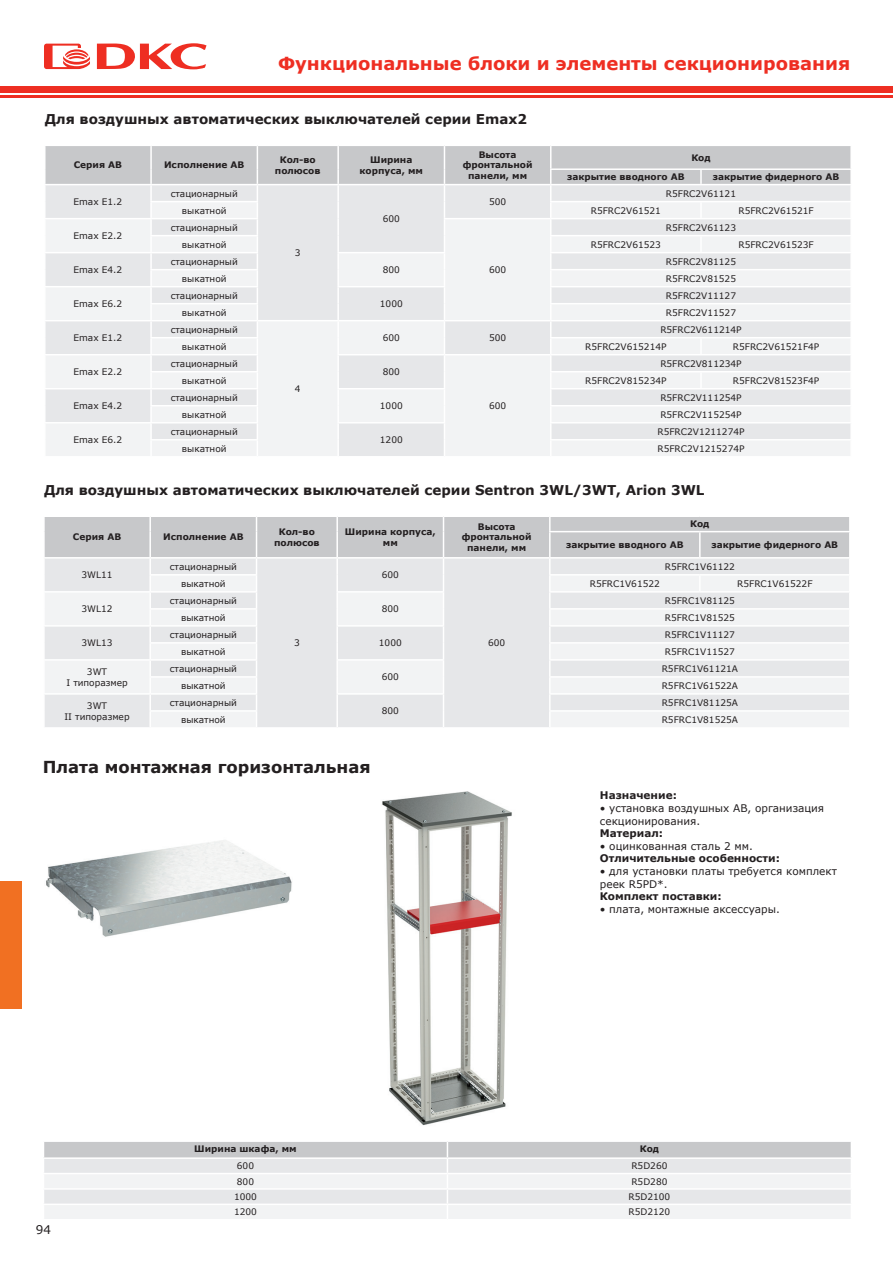
<style>
.page{position:relative;width:893px;height:1263px;background:#fff}
.page>*{position:absolute;margin:0;border:0;box-sizing:border-box;transform-origin:0 0}
.t1{font:700 18px "Verdana";color:#ee2e22}
.Zag_11{font:700 16.5px "Verdana";color:#231f20}
.Zag_11-2{font:700 13.5px "Verdana";color:#231f20}
.t2{font:12px "Verdana";color:#231f20}
.text_7{font:10.5px/12.6px "Verdana";color:#231f20}
.text_7-2{font:700 10.5px "Verdana";color:#231f20}
.Text_6_n{font:9px/10.8px "Verdana";color:#231f20;text-align:center}
.Text_6_n-2{font:700 9px/10.8px "Verdana";color:#231f20;text-align:center}
</style>
<div class="page">
<div style="left:0;top:87px;width:893px;height:6px;background:#ee2e22"></div>
<hr style="left:0;top:95px;width:893px;height:3px;background:#ee2e22">
<svg style="left:44px;top:44px;width:46px;height:25px"></svg>
<svg style="left:97px;top:43px;width:110px;height:26px"></svg>
<div style="left:0;top:881px;width:22px;height:127px;background:#f17022"></div>
<svg style="left:44px;top:516px;width:806px;height:211px"></svg>
<svg style="left:44px;top:1141px;width:807px;height:78px"></svg>
<img style="left:46px;top:840px;width:246px;height:97px">
<img style="left:382px;top:791px;width:130px;height:335px">
<svg style="left:45px;top:146px;width:806px;height:310px"></svg>
<p class="t1" style="left:278px;top:50px;width:574px">Функциональные блоки и элементы секционирования</p>
<p class="Zag_11-2" style="left:45px;top:110px;width:484px">Для воздушных автоматических выключателей серии Emax2</p>
<p class="Text_6_n-2" style="left:74px;top:160px;width:50px">Серия АВ</p>
<p class="Text_6_n-2" style="left:164px;top:160px;width:82px">Исполнение АВ</p>
<p class="Text_6_n-2" style="left:275px;top:154px;width:47px">Кол-во полюсов</p>
<p class="Text_6_n-2" style="left:360px;top:154px;width:65px">Ширина корпуса, мм</p>
<p class="Text_6_n-2" style="left:463px;top:149px;width:71px">Высота фронтальной панели, мм</p>
<p class="Text_6_n-2" style="left:691px;top:152px;width:21px">Код</p>
<p class="Text_6_n-2" style="left:567px;top:171px;width:119px">закрытие вводного АВ</p>
<p class="Text_6_n-2" style="left:713px;top:171px;width:128px">закрытие фидерного АВ</p>
<p class="Text_6_n" style="left:74px;top:196px;width:50px">Emax E1.2</p>
<p class="Text_6_n" style="left:74px;top:230px;width:50px">Emax E2.2</p>
<p class="Text_6_n" style="left:74px;top:264px;width:50px">Emax E4.2</p>
<p class="Text_6_n" style="left:171px;top:188px;width:69px">стационарный</p>
<p class="Text_6_n" style="left:666px;top:188px;width:72px">R5FRC2V61121</p>
<p class="Text_6_n" style="left:489px;top:196px;width:19px">500</p>
<p class="Text_6_n" style="left:182px;top:205px;width:46px">выкатной</p>
<p class="Text_6_n" style="left:591px;top:205px;width:72px">R5FRC2V61521</p>
<p class="Text_6_n" style="left:738px;top:205px;width:77px">R5FRC2V61521F</p>
<p class="Text_6_n" style="left:383px;top:213px;width:19px">600</p>
<p class="Text_6_n" style="left:171px;top:222px;width:69px">стационарный</p>
<p class="Text_6_n" style="left:666px;top:222px;width:72px">R5FRC2V61123</p>
<p class="Text_6_n" style="left:182px;top:239px;width:46px">выкатной</p>
<p class="Text_6_n" style="left:591px;top:239px;width:72px">R5FRC2V61523</p>
<p class="Text_6_n" style="left:738px;top:239px;width:77px">R5FRC2V61523F</p>
<p class="Text_6_n" style="left:295px;top:247px;width:7px">3</p>
<p class="Text_6_n" style="left:171px;top:256px;width:69px">стационарный</p>
<p class="Text_6_n" style="left:666px;top:256px;width:72px">R5FRC2V81125</p>
<p class="Text_6_n" style="left:383px;top:264px;width:19px">800</p>
<p class="Text_6_n" style="left:489px;top:264px;width:19px">600</p>
<p class="Text_6_n" style="left:182px;top:273px;width:46px">выкатной</p>
<p class="Text_6_n" style="left:666px;top:273px;width:72px">R5FRC2V81525</p>
<p class="Text_6_n" style="left:74px;top:298px;width:50px">Emax E6.2</p>
<p class="Text_6_n" style="left:171px;top:290px;width:69px">стационарный</p>
<p class="Text_6_n" style="left:666px;top:290px;width:72px">R5FRC2V11127</p>
<p class="Text_6_n" style="left:380px;top:298px;width:24px">1000</p>
<p class="Text_6_n" style="left:182px;top:307px;width:46px">выкатной</p>
<p class="Text_6_n" style="left:666px;top:307px;width:72px">R5FRC2V11527</p>
<p class="Text_6_n" style="left:74px;top:332px;width:50px">Emax E1.2</p>
<p class="Text_6_n" style="left:171px;top:324px;width:69px">стационарный</p>
<p class="Text_6_n" style="left:660px;top:324px;width:83px">R5FRC2V611214P</p>
<p class="Text_6_n" style="left:383px;top:332px;width:19px">600</p>
<p class="Text_6_n" style="left:489px;top:332px;width:19px">500</p>
<p class="Text_6_n" style="left:182px;top:341px;width:46px">выкатной</p>
<p class="Text_6_n" style="left:585px;top:341px;width:83px">R5FRC2V615214P</p>
<p class="Text_6_n" style="left:733px;top:341px;width:88px">R5FRC2V61521F4P</p>
<p class="Text_6_n" style="left:74px;top:366px;width:50px">Emax E2.2</p>
<p class="Text_6_n" style="left:74px;top:400px;width:50px">Emax E4.2</p>
<p class="Text_6_n" style="left:171px;top:358px;width:69px">стационарный</p>
<p class="Text_6_n" style="left:660px;top:358px;width:83px">R5FRC2V811234P</p>
<p class="Text_6_n" style="left:383px;top:366px;width:19px">800</p>
<p class="Text_6_n" style="left:182px;top:375px;width:46px">выкатной</p>
<p class="Text_6_n" style="left:585px;top:375px;width:83px">R5FRC2V815234P</p>
<p class="Text_6_n" style="left:733px;top:375px;width:88px">R5FRC2V81523F4P</p>
<p class="Text_6_n" style="left:295px;top:383px;width:7px">4</p>
<p class="Text_6_n" style="left:171px;top:392px;width:69px">стационарный</p>
<p class="Text_6_n" style="left:660px;top:392px;width:83px">R5FRC2V111254P</p>
<p class="Text_6_n" style="left:489px;top:400px;width:19px">600</p>
<p class="Text_6_n" style="left:380px;top:400px;width:24px">1000</p>
<p class="Text_6_n" style="left:182px;top:409px;width:46px">выкатной</p>
<p class="Text_6_n" style="left:660px;top:409px;width:83px">R5FRC2V115254P</p>
<p class="Text_6_n" style="left:74px;top:434px;width:50px">Emax E6.2</p>
<p class="Text_6_n" style="left:171px;top:426px;width:69px">стационарный</p>
<p class="Text_6_n" style="left:657px;top:426px;width:89px">R5FRC2V1211274P</p>
<p class="Text_6_n" style="left:380px;top:434px;width:24px">1200</p>
<p class="Text_6_n" style="left:182px;top:443px;width:46px">выкатной</p>
<p class="Text_6_n" style="left:657px;top:443px;width:89px">R5FRC2V1215274P</p>
<p class="Zag_11-2" style="left:44px;top:481px;width:662px">Для воздушных автоматических выключателей серии Sentron 3WL/3WT, Arion 3WL</p>
<p class="Text_6_n-2" style="left:73px;top:532px;width:50px">Серия АВ</p>
<p class="Text_6_n-2" style="left:163px;top:532px;width:82px">Исполнение АВ</p>
<p class="Text_6_n-2" style="left:274px;top:526px;width:47px">Кол-во полюсов</p>
<p class="Text_6_n-2" style="left:345px;top:526px;width:92px">Ширина корпуса, мм</p>
<p class="Text_6_n-2" style="left:462px;top:521px;width:71px">Высота фронтальной панели, мм</p>
<p class="Text_6_n-2" style="left:690px;top:518px;width:21px">Код</p>
<p class="Text_6_n-2" style="left:566px;top:539px;width:119px">закрытие вводного АВ</p>
<p class="Text_6_n-2" style="left:711px;top:539px;width:128px">закрытие фидерного АВ</p>
<p class="Text_6_n" style="left:82px;top:569px;width:33px">3WL11</p>
<p class="Text_6_n" style="left:170px;top:561px;width:69px">стационарный</p>
<p class="Text_6_n" style="left:665px;top:561px;width:72px">R5FRC1V61122</p>
<p class="Text_6_n" style="left:382px;top:569px;width:19px">600</p>
<p class="Text_6_n" style="left:181px;top:578px;width:46px">выкатной</p>
<p class="Text_6_n" style="left:590px;top:578px;width:72px">R5FRC1V61522</p>
<p class="Text_6_n" style="left:737px;top:578px;width:77px">R5FRC1V61522F</p>
<p class="Text_6_n" style="left:82px;top:603px;width:33px">3WL12</p>
<p class="Text_6_n" style="left:170px;top:595px;width:69px">стационарный</p>
<p class="Text_6_n" style="left:665px;top:595px;width:72px">R5FRC1V81125</p>
<p class="Text_6_n" style="left:382px;top:603px;width:19px">800</p>
<p class="Text_6_n" style="left:181px;top:612px;width:46px">выкатной</p>
<p class="Text_6_n" style="left:665px;top:612px;width:72px">R5FRC1V81525</p>
<p class="Text_6_n" style="left:82px;top:637px;width:33px">3WL13</p>
<p class="Text_6_n" style="left:170px;top:629px;width:69px">стационарный</p>
<p class="Text_6_n" style="left:665px;top:629px;width:72px">R5FRC1V11127</p>
<p class="Text_6_n" style="left:294px;top:637px;width:7px">3</p>
<p class="Text_6_n" style="left:379px;top:637px;width:24px">1000</p>
<p class="Text_6_n" style="left:488px;top:637px;width:19px">600</p>
<p class="Text_6_n" style="left:181px;top:646px;width:46px">выкатной</p>
<p class="Text_6_n" style="left:665px;top:646px;width:72px">R5FRC1V11527</p>
<p class="Text_6_n" style="left:66px;top:666px;width:63px">3WT<br>I типоразмер</p>
<p class="Text_6_n" style="left:170px;top:663px;width:69px">стационарный</p>
<p class="Text_6_n" style="left:662px;top:663px;width:78px">R5FRC1V61121A</p>
<p class="Text_6_n" style="left:382px;top:671px;width:19px">600</p>
<p class="Text_6_n" style="left:181px;top:680px;width:46px">выкатной</p>
<p class="Text_6_n" style="left:662px;top:680px;width:78px">R5FRC1V61522A</p>
<p class="Text_6_n" style="left:64px;top:700px;width:67px">3WT<br>II типоразмер</p>
<p class="Text_6_n" style="left:170px;top:697px;width:69px">стационарный</p>
<p class="Text_6_n" style="left:662px;top:697px;width:78px">R5FRC1V81125A</p>
<p class="Text_6_n" style="left:382px;top:706px;width:19px">800</p>
<p class="Text_6_n" style="left:181px;top:714px;width:46px">выкатной</p>
<p class="Text_6_n" style="left:662px;top:714px;width:78px">R5FRC1V81525A</p>
<p class="Zag_11" style="left:43px;top:755px;width:329px">Плата монтажная горизонтальная</p>
<p class="text_7-2" style="left:600px;top:788px;width:79px">Назначение:</p>
<p class="text_7" style="left:600px;top:802px;width:226px">• установка воздушных АВ, организация секционирования.</p>
<p class="text_7-2" style="left:600px;top:826px;width:65px">Материал:</p>
<p class="text_7" style="left:600px;top:839px;width:154px">• оцинкованная сталь 2 мм.</p>
<p class="text_7-2" style="left:600px;top:851px;width:182px">Отличительные особенности:</p>
<p class="text_7" style="left:600px;top:865px;width:239px">• для установки платы требуется комплект реек R5PD*.</p>
<p class="text_7-2" style="left:600px;top:889px;width:123px">Комплект поставки:</p>
<p class="text_7" style="left:600px;top:902px;width:182px">• плата, монтажные аксессуары.</p>
<h3 class="t2" style="left:36px;top:1221px;width:17px">94</h3>
<p class="Text_6_n-2" style="left:194px;top:1143px;width:104px">Ширина шкафа, мм</p>
<p class="Text_6_n-2" style="left:640px;top:1143px;width:21px">Код</p>
<p class="Text_6_n" style="left:237px;top:1160px;width:19px">600</p>
<p class="Text_6_n" style="left:631px;top:1160px;width:38px">R5D260</p>
<p class="Text_6_n" style="left:237px;top:1176px;width:19px">800</p>
<p class="Text_6_n" style="left:631px;top:1176px;width:38px">R5D280</p>
<p class="Text_6_n" style="left:234px;top:1191px;width:24px">1000</p>
<p class="Text_6_n" style="left:628px;top:1191px;width:43px">R5D2100</p>
<p class="Text_6_n" style="left:234px;top:1207px;width:24px">1200</p>
<p class="Text_6_n" style="left:628px;top:1207px;width:43px">R5D2120</p>
</div>
